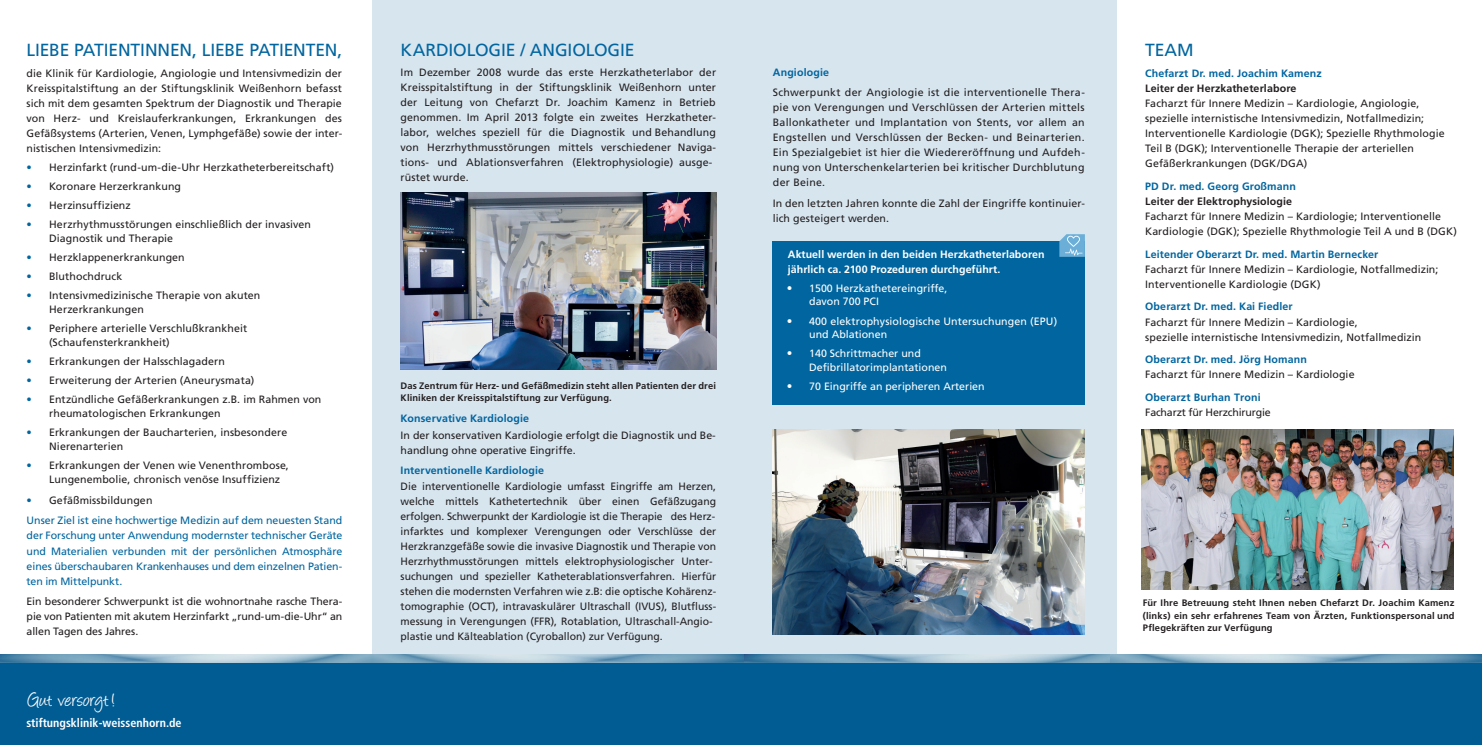
<style>
.page{position:relative;width:1482px;height:745px;background:#fff}
.page>*{position:absolute;margin:0;border:0;box-sizing:border-box;transform-origin:0 0}
.t1{font:22.25px "Angelina";color:#fff}
.t2{font:17.5px "Frutiger";letter-spacing:-.01em;color:#01659f}
.t3{font:700 condensed 12.12px "Frutiger";color:#fff}
.t4{font:10.62px/15px "Frutiger LT";letter-spacing:.005em;color:#231f20}
.t5{font:10.62px/13.8px "Frutiger";letter-spacing:.01em;color:#231f20}
.t6{font:10.62px/15px "Frutiger LT";letter-spacing:-.01em;color:#01659f}
.t7{font:10.62px/13.8px "Frutiger";color:#fff}
.t8{font:700 10.62px/15px "Frutiger";letter-spacing:.005em;color:#fff}
.t9{font:10.62px/20.4px "Frutiger LT";letter-spacing:.025em;color:#231f20}
.t10{font:10.62px/15px "Frutiger LT";letter-spacing:-.015em;color:#231f20}
.t11{font:700 9.38px/12.5px "Frutiger";letter-spacing:.015em;color:#231f20}
.s1{color:#01659f}
.s2{font-family:"Frutiger"}
.s3{font-family:"Frutiger";color:#231f20}
.s4{font-family:"Frutiger";font-weight:700;color:#01659f}
.s5{font-weight:700;font-size:11.25px}
.s6{font-family:"Frutiger";font-weight:700}
</style>
<div class="page">
<div style="left:372px;top:0;width:744px;height:744px;background:#d7e5ef"></div>
<div style="left:0;top:653px;width:1481px;height:91px;background:#015c93"></div>
<img style="left:0;top:653px;width:744px;height:9px">
<img style="left:744px;top:653px;width:366px;height:9px">
<div style="left:772px;top:241px;width:312px;height:163px;background:#01659f"></div>
<img style="left:1110px;top:653px;width:371px;height:9px">
<svg style="left:1059px;top:234px;width:25px;height:23px"></svg>
<img style="left:400px;top:192px;width:316px;height:177px">
<img style="left:1141px;top:429px;width:312px;height:160px">
<img style="left:772px;top:429px;width:312px;height:204px">
<p class="t2" style="left:27px;top:40px;width:317px">LIEBE PATIENTINNEN, LIEBE PATIENTEN,</p>
<p class="t4" style="left:27px;top:66px;width:317px;text-align:justify">die Klinik für Kardiologie, Angiologie und Intensivmedizin der Kreisspitalstiftung an der Stiftungsklinik Weißenhorn befasst sich mit dem gesamten Spektrum der Diagnostik und Therapie von Herz- und Kreislauferkrankungen, Erkrankungen des Gefäßsystems (Arterien, Venen, Lymphgefäße) sowie der inter&shy;nistischen Intensivmedizin:</p>
<p class="t5" style="left:27px;top:160px;width:309px"><span class="s1">•</span> Herzinfarkt (rund-um-die-Uhr Herzkatheterbereitschaft)</p>
<p class="t5" style="left:27px;top:179px;width:156px"><span class="s1">•</span> Koronare Herzerkrankung</p>
<p class="t5" style="left:27px;top:198px;width:106px"><span class="s1">•</span> Herzinsuffizienz</p>
<p class="t5" style="left:49px;top:217px;width:263px;text-indent:-23px"><span class="s1">•</span> Herzrhythmusstörungen einschließlich der invasiven<br>Diagnostik und Therapie</p>
<p class="t5" style="left:27px;top:250px;width:160px"><span class="s1">•</span> Herzklappenerkrankungen</p>
<p class="t5" style="left:27px;top:269px;width:97px"><span class="s1">•</span> Bluthochdruck</p>
<p class="t5" style="left:49px;top:288px;width:213px;text-indent:-23px"><span class="s1">•</span> Intensivmedizinische Therapie von akuten<br>Herzerkrankungen</p>
<p class="t5" style="left:49px;top:321px;width:199px;text-indent:-23px"><span class="s1">•</span> Periphere arterielle Verschlußkrankheit (Schaufensterkrankheit)</p>
<p class="t5" style="left:27px;top:354px;width:200px"><span class="s1">•</span> Erkrankungen der Halsschlagadern</p>
<p class="t5" style="left:27px;top:373px;width:229px"><span class="s1">•</span> Erweiterung der Arterien (Aneurysmata)</p>
<p class="t5" style="left:49px;top:392px;width:274px;text-indent:-23px"><span class="s1">•</span> Entzündliche Gefäßerkrankungen z.B. im Rahmen von rheumatologischen Erkrankungen</p>
<p class="t5" style="left:49px;top:425px;width:240px;text-indent:-23px"><span class="s1">•</span> Erkrankungen der Baucharterien, insbesondere<br>Nierenarterien</p>
<p class="t5" style="left:49px;top:458px;width:241px;text-indent:-23px"><span class="s1">•</span> Erkrankungen der Venen wie Venenthrombose,<br>Lungenembolie, chronisch venöse Insuffizienz</p>
<p class="t6" style="left:27px;top:490px;width:317px;line-height:20.4px"><span class="s2">•</span> <span class="s3">Gefäßmissbildungen<br></span>Unser Ziel ist eine hochwertige Medizin auf dem neuesten Stand</p>
<p class="t6" style="left:27px;top:528px;width:317px;text-align:justify">der Forschung unter Anwendung modernster technischer Geräte und Materialien verbunden mit der persönlichen Atmosphäre eines überschaubaren Krankenhauses und dem einzelnen Patien&shy;ten im Mittelpunkt.</p>
<p class="t4" style="left:27px;top:593px;width:317px;text-align:justify">Ein besonderer Schwerpunkt ist die wohnortnahe rasche Thera&shy;pie von Patienten mit akutem Herzinfarkt „rund-um-die-Uhr“ an allen Tagen des Jahres.</p>
<p class="t1" style="left:28px;top:690px;width:89px">Gut versorgt!</p>
<p class="t3" style="left:26px;top:715px;width:157px">stiftungsklinik-weissenhorn.de</p>
<p class="t2" style="left:400px;top:40px;width:235px">KARDIOLOGIE / ANGIOLOGIE</p>
<p class="t4" style="left:400px;top:64px;width:317px">Im Dezember 2008 wurde das erste Herzkatheterlabor der Kreisspitalstiftung in der Stiftungsklinik Weißenhorn unter der Leitung von Chefarzt Dr. Joachim Kamenz in Betrieb genommen. Im April 2013 folgte ein zweites Herzkatheter&shy;labor, welches speziell für die Diagnostik und Behandlung von Herzrhythmusstörungen mittels verschiedener Naviga&shy;tions- und Ablationsverfahren (Elektrophysiologie) ausge&shy;rüstet wurde.</p>
<p class="t11" style="left:400px;top:379px;width:317px">Das Zentrum für Herz- und Gefäßmedizin steht allen Patienten der drei<br>Kliniken der Kreisspitalstiftung zur Verfügung.</p>
<p class="t4" style="left:400px;top:409px;width:316px;line-height:16.8px"><span class="s4">Konservative Kardiologie<br></span>In der konservativen Kardiologie erfolgt die Diagnostik und Be-</p>
<p class="t4" style="left:400px;top:439px;width:177px;line-height:20.4px">handlung ohne operative Eingriffe.<br><span class="s4">Interventionelle Kardiologie</span></p>
<p class="t4" style="left:400px;top:478px;width:317px">Die interventionelle Kardiologie umfasst Eingriffe am Herzen, welche mittels Kathetertechnik über einen Gefäßzugang erfolgen. Schwerpunkt der Kardiologie ist die Therapie des Herz&shy;infarktes und komplexer Verengungen oder Verschlüsse der Herzkranzgefäße sowie die invasive Diagnostik und Therapie von Herzrhythmusstörungen mittels elektrophysiologischer Unter&shy;suchungen und spezieller Katheterablationsverfahren. Hierfür stehen die modernsten Verfahren wie z.B: die optische Kohärenz&shy;tomographie (OCT), intravaskulärer Ultraschall (IVUS), Blutfluss&shy;messung in Verengungen (FFR), Rotablation, Ultraschall-Angio&shy;plastie und Kälteablation (Cyroballon) zur Verfügung.</p>
<p class="t9" style="left:772px;top:62px;width:313px"><span class="s4">Angiologie<br></span>Schwerpunkt der Angiologie ist die interventionelle Thera-</p>
<p class="t4" style="left:772px;top:100px;width:313px;text-align:justify">pie von Verengungen und Verschlüssen der Arterien mittels Ballonkatheter und Implantation von Stents, vor allem an Engstellen und Verschlüssen der Becken- und Beinarterien.<br>Ein Spezialgebiet ist hier die Wiedereröffnung und Aufdeh&shy;nung von Unterschenkelarterien bei kritischer Durchblutung der Beine.</p>
<p class="t4" style="left:772px;top:195px;width:313px">In den letzten Jahren konnte die Zahl der Eingriffe kontinuier&shy;lich gesteigert werden.</p>
<p class="t8" style="left:788px;top:246px;width:258px">Aktuell werden in den beiden Herzkatheterlaboren jährlich ca. 2100 Prozeduren durchgeführt.</p>
<p class="t7" style="left:809px;top:281px;width:140px;text-indent:-23px"><span class="s5">•</span> 1500 Herzkathetereingriffe, davon 700 PCI</p>
<p class="t7" style="left:809px;top:314px;width:249px;text-indent:-23px"><span class="s5">•</span> 400 elektrophysiologische Untersuchungen (EPU) und Ablationen</p>
<p class="t7" style="left:809px;top:346px;width:139px;text-indent:-23px"><span class="s5">•</span> 140 Schrittmacher und<br>Defibrillatorimplantationen</p>
<p class="t7" style="left:786px;top:379px;width:199px"><span class="s5">•</span> 70 Eingriffe an peripheren Arterien</p>
<p class="t2" style="left:1144px;top:40px;width:50px">TEAM</p>
<p class="t4" style="left:1144px;top:66px;width:301px"><span class="s4">Chefarzt Dr. med. Joachim Kamenz<br></span><span class="s6">Leiter der Herzkatheterlabore<br></span>Facharzt für Innere Medizin – Kardiologie, Angiologie, spezielle internistische Intensivmedizin, Notfallmedizin; Interventionelle Kardiologie (DGK); Spezielle Rhythmologie Teil B (DGK); Interventionelle Therapie der arteriellen Gefäßerkrankungen (DGK/DGA)</p>
<p class="t4" style="left:1145px;top:178px;width:313px"><span class="s4">PD Dr. med. Georg Großmann<br></span><span class="s6">Leiter der Elektrophysiologie<br></span>Facharzt für Innere Medizin – Kardiologie; Interventionelle Kardiologie (DGK); Spezielle Rhythmologie Teil A und B (DGK)</p>
<p class="t4" style="left:1145px;top:246px;width:295px"><span class="s4">Leitender Oberarzt Dr. med. Martin Bernecker<br></span>Facharzt für Innere Medizin – Kardiologie, Notfallmedizin;<br>Interventionelle Kardiologie (DGK)</p>
<p class="t4" style="left:1145px;top:299px;width:277px"><span class="s4">Oberarzt Dr. med. Kai Fiedler<br></span>Facharzt für Innere Medizin – Kardiologie,<br>spezielle internistische Intensivmedizin, Notfallmedizin</p>
<p class="t4" style="left:1145px;top:352px;width:211px"><span class="s4">Oberarzt Dr. med. Jörg Homann<br></span>Facharzt für Innere Medizin – Kardiologie</p>
<p class="t10" style="left:1145px;top:390px;width:127px"><span class="s4">Oberarzt Burhan Troni<br></span>Facharzt für Herzchirurgie</p>
<p class="t11" style="left:1142px;top:596px;width:313px;text-align:justify">Für Ihre Betreuung steht Ihnen neben Chefarzt Dr. Joachim Kamenz (links) ein sehr erfahrenes Team von Ärzten, Funktionspersonal und Pflegekräften zur Verfügung</p>
</div>
